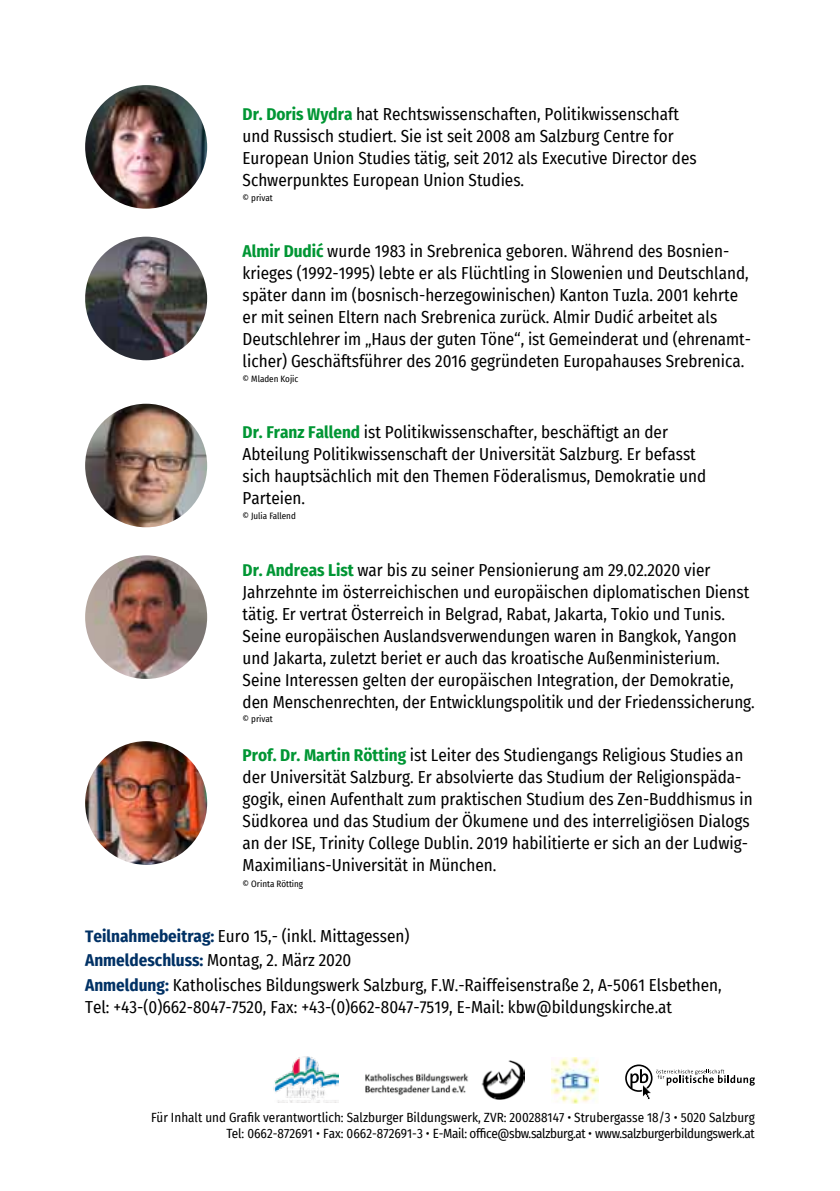
<style>
.page{position:relative;width:840px;height:1191px;background:#fff}
.page>*{position:absolute;margin:0;border:0;box-sizing:border-box;transform-origin:0 0}
.t1{font:17px/22px "Fira Sans Condensed";color:#000}
.t2{font:13px/16px "Fira Sans Condensed";color:#000;text-align:right}
.t3{font:9px "Fira Sans Condensed";color:#000}
.s1{font-weight:700;color:#009634}
.s2{font-weight:700;color:#003165}
</style>
<div class="page">
<img style="left:85px;top:85px;width:122px;height:124px">
<img style="left:85px;top:237px;width:122px;height:123px">
<img style="left:85px;top:404px;width:122px;height:123px">
<img style="left:85px;top:555px;width:122px;height:124px">
<img style="left:85px;top:741px;width:122px;height:123px">
<img style="left:273px;top:1056px;width:65px;height:46px">
<div style="left:624px;top:1064px;width:28px;height:27px;border:2px solid #000;border-radius:50%"></div>
<svg style="left:630px;top:1069px;width:124px;height:31px"></svg>
<img style="left:365px;top:1060px;width:159px;height:39px">
<img style="left:551px;top:1057px;width:47px;height:46px">
<p class="t1" style="left:242px;top:102px;width:455px"><span class="s1">Dr. Doris Wydra</span> hat Rechtswissenschaften, Politikwissenschaft und Russisch studiert. Sie ist seit 2008 am Salzburg Centre for European Union Studies tätig, seit 2012 als Executive Director des Schwerpunktes European Union Studies.</p>
<p class="t3" style="left:242px;top:191px;width:32px">© privat</p>
<p class="t1" style="left:242px;top:240px;width:509px"><span class="s1">Almir Dudić</span> wurde 1983 in Srebrenica geboren. Während des Bosnien&shy;krieges (1992-1995) lebte er als Flüchtling in Slowenien und Deutschland, später dann im (bosnisch-herzegowinischen) Kanton Tuzla. 2001 kehrte er mit seinen Eltern nach Srebrenica zurück. Almir Dudić arbeitet als Deutschlehrer im „Haus der guten Töne“, ist Gemeinderat und (ehrenamt&shy;licher) Geschäftsführer des 2016 gegründeten Europahauses Srebrenica.</p>
<p class="t3" style="left:242px;top:372px;width:57px">© Mladen Kojic</p>
<p class="t1" style="left:242px;top:421px;width:465px"><span class="s1">Dr. Franz Fallend</span> ist Politikwissenschafter, beschäftigt an der Abteilung Politikwissenschaft der Universität Salzburg. Er befasst sich hauptsächlich mit den Themen Föderalismus, Demokratie und Parteien.</p>
<p class="t3" style="left:242px;top:509px;width:55px">© Julia Fallend</p>
<p class="t1" style="left:242px;top:558px;width:513px"><span class="s1">Dr. Andreas List</span> war bis zu seiner Pensionierung am 29.02.2020 vier Jahrzehnte im österreichischen und europäischen diplomatischen Dienst tätig. Er vertrat Österreich in Belgrad, Rabat, Jakarta, Tokio und Tunis.<br>Seine europäischen Auslandsverwendungen waren in Bangkok, Yangon und Jakarta, zuletzt beriet er auch das kroatische Außenministerium.<br>Seine Interessen gelten der europäischen Integration, der Demokratie, den Menschenrechten, der Entwicklungspolitik und der Friedenssicherung.</p>
<p class="t3" style="left:242px;top:712px;width:32px">© privat</p>
<p class="t1" style="left:242px;top:743px;width:511px"><span class="s1">Prof. Dr. Martin Rötting</span> ist Leiter des Studiengangs Religious Studies an der Universität Salzburg. Er absolvierte das Studium der Religionspäda&shy;gogik, einen Aufenthalt zum praktischen Studium des Zen-Buddhismus in Südkorea und das Studium der Ökumene und des interreligiösen Dialogs an der ISE, Trinity College Dublin. 2019 habilitierte er sich an der Ludwig-Maximilians-Universität in München.</p>
<p class="t3" style="left:242px;top:876px;width:62px">© Orinta Rötting</p>
<p class="t1" style="left:85px;top:922px;width:637px;line-height:24.8px"><span class="s2">Teilnahmebeitrag:</span> Euro 15,- (inkl. Mittagessen)<br><span class="s2">Anmeldeschluss:</span> Montag, 2. März 2020<br><span class="s2">Anmeldung:</span> Katholisches Bildungswerk Salzburg, F.W.-Raiffeisenstraße 2, A-5061 Elsbethen,</p>
<p class="t1" style="left:85px;top:996px;width:588px">Tel: +43-(0)662-8047-7520, Fax: +43-(0)662-8047-7519, E-Mail: kbw@bildungskirche.at</p>
<p class="t2" style="left:151px;top:1108px;width:604px">Für Inhalt und Grafik verantwortlich: Salzburger Bildungswerk, ZVR: 200288147 • Strubergasse 18/3 • 5020 Salzburg<br>Tel: 0662-872691 • Fax: 0662-872691-3 • E-Mail: office@sbw.salzburg.at • www.salzburgerbildungswerk.at</p>
</div>
